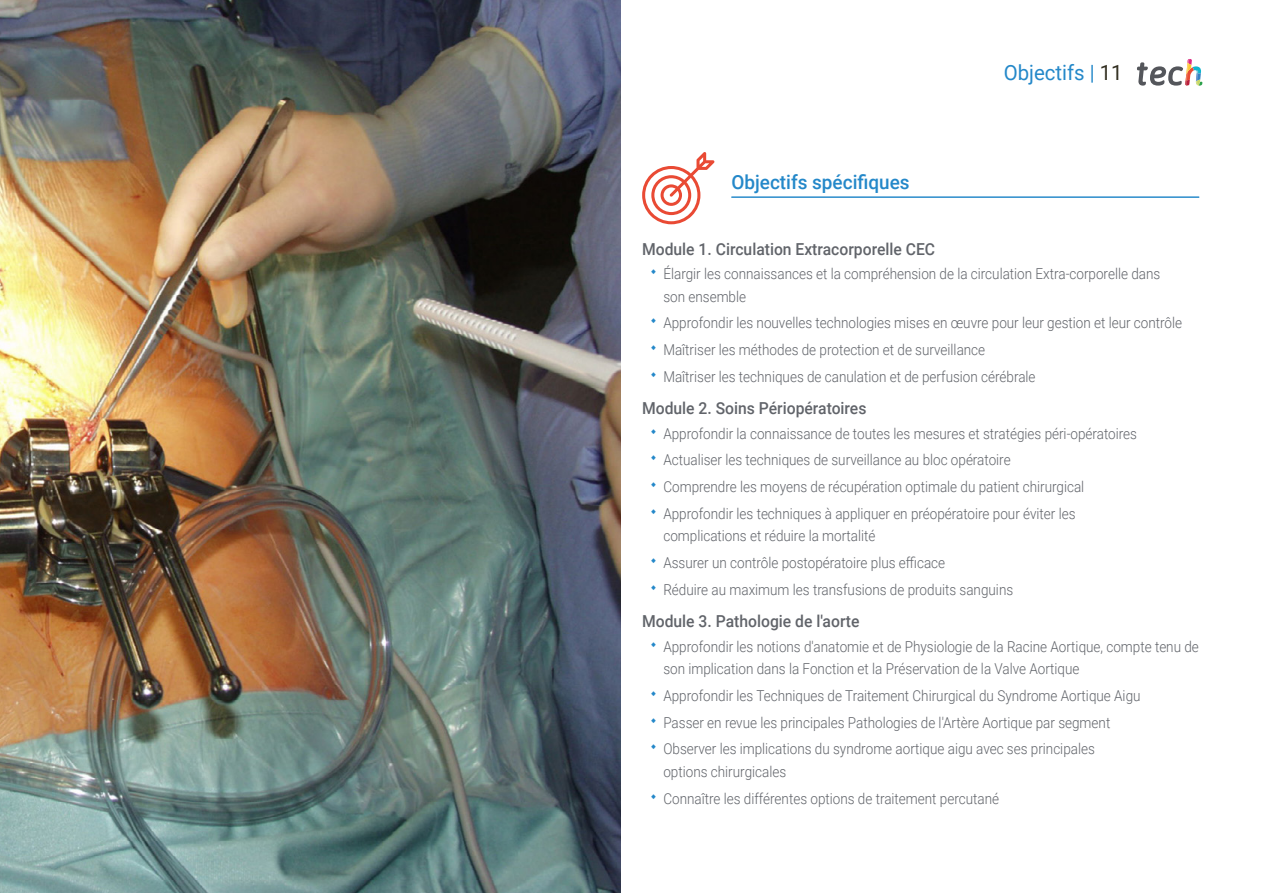
<style>
.page{position:relative;width:1263px;height:893px;background:#fff}
.page>*{position:absolute;margin:0;border:0;box-sizing:border-box;transform-origin:0 0}
.t1{font:21px "Roboto";color:#2488c9}
.t2{font:500 19.5px "Roboto";color:#2488c9}
.t3{font:500 16.5px "Roboto";color:#61646a;scale:.95 1}
.t4{font:300 15px/26.7px "Roboto";color:#61646a;scale:.9 1}
.s1{color:#312e20}
</style>
<div class="page">
<svg style="left:642px;top:152px;width:72px;height:72px"></svg>
<hr style="left:731px;top:197px;width:468px;height:1px;background:#2488c9">
<img style="left:0;top:0;width:621px;height:893px">
<svg style="left:1137px;top:59px;width:65px;height:27px"></svg>
<h2 class="t2" style="left:731px;top:168px;width:180px">Objectifs spécifiques</h2>
<h1 class="t1" style="left:1004px;top:57px;width:120px">Objectifs | <span class="s1">11</span></h1>
<p class="t3" style="left:642px;top:237px;width:310px">Module 1. Circulation Extracorporelle CEC</p>
<p class="t4" style="left:663px;top:262px;width:554px;line-height:22.5px">Élargir les connaissances et la compréhension de la circulation Extra-corporelle dans son ensemble</p>
<p class="t4" style="left:663px;top:309px;width:578px">Approfondir les nouvelles technologies mises en œuvre pour leur gestion et leur contrôle<br>Maîtriser les méthodes de protection et de surveillance<br>Maîtriser les techniques de canulation et de perfusion cérébrale</p>
<p class="t3" style="left:642px;top:396px;width:238px">Module 2. Soins Périopératoires</p>
<p class="t4" style="left:663px;top:419px;width:528px">Approfondir la connaissance de toutes les mesures et stratégies péri-opératoires Actualiser les techniques de surveillance au bloc opératoire<br>Comprendre les moyens de récupération optimale du patient chirurgical Approfondir les techniques à appliquer en préopératoire pour éviter les</p>
<p class="t4" style="left:663px;top:522px;width:390px">complications et réduire la mortalité<br>Assurer un contrôle postopératoire plus efficace<br>Réduire au maximum les transfusions de produits sanguins</p>
<p class="t3" style="left:642px;top:609px;width:230px">Module 3. Pathologie de l'aorte</p>
<p class="t4" style="left:663px;top:634px;width:596px;line-height:22.5px">Approfondir les notions d'anatomie et de Physiologie de la Racine Aortique, compte tenu de son implication dans la Fonction et la Préservation de la Valve Aortique</p>
<p class="t4" style="left:663px;top:681px;width:532px">Approfondir les Techniques de Traitement Chirurgical du Syndrome Aortique Aigu<br>Passer en revue les principales Pathologies de l'Artère Aortique par segment<br>Observer les implications du syndrome aortique aigu avec ses principales</p>
<p class="t4" style="left:663px;top:757px;width:374px">options chirurgicales<br>Connaître les différentes options de traitement percutané</p>
</div>
